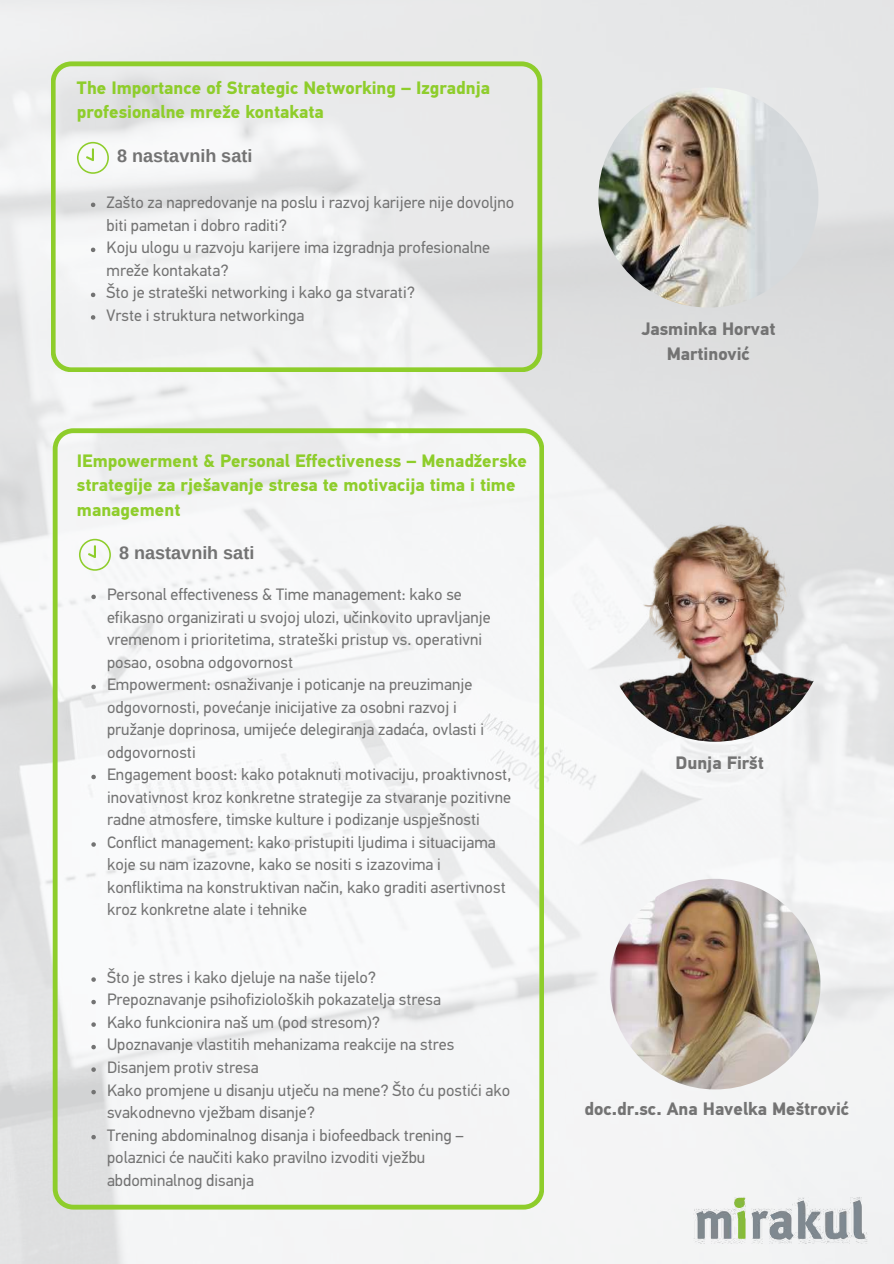
<style>
.page{position:relative;width:894px;height:1264px;background:#fff}
.page>*{position:absolute;margin:0;border:0;box-sizing:border-box;transform-origin:0 0}
.t1{font:700 18px/24.8px "PFDIN Text Pro";color:#8ecd2b}
.t2{font:700 18px/24.8px "PFDIN Text Pro";color:#737373;text-align:center}
.t3{font:700 18px "Arimo";color:#737373}
.t4{font:16.5px/22.5px "PFDIN Text Pro";color:#737373}
</style>
<div class="page">
<img style="left:0;top:0;width:893px;height:1263px">
<img style="left:682px;top:1191px;width:195px;height:54px">
<svg style="left:53px;top:428px;width:490px;height:781px;fill:#f5f6f7"></svg>
<img style="left:605px;top:521px;width:219px;height:220px;border-radius:50%">
<img style="left:609px;top:878px;width:211px;height:211px;border-radius:50%">
<svg style="left:79px;top:539px;width:31px;height:31px"></svg>
<svg style="left:91px;top:594px;width:5px;height:5px"></svg>
<svg style="left:91px;top:684px;width:5px;height:5px"></svg>
<svg style="left:91px;top:774px;width:5px;height:5px"></svg>
<svg style="left:91px;top:842px;width:5px;height:4px"></svg>
<svg style="left:91px;top:977px;width:5px;height:4px"></svg>
<svg style="left:91px;top:999px;width:5px;height:5px"></svg>
<svg style="left:91px;top:1022px;width:5px;height:4px"></svg>
<svg style="left:91px;top:1044px;width:5px;height:5px"></svg>
<svg style="left:91px;top:1067px;width:5px;height:4px"></svg>
<svg style="left:91px;top:1089px;width:5px;height:5px"></svg>
<svg style="left:91px;top:1134px;width:5px;height:5px"></svg>
<img style="left:598px;top:87px;width:220px;height:220px;border-radius:50%">
<svg style="left:51px;top:61px;width:491px;height:311px;fill:#eaebec"></svg>
<svg style="left:77px;top:142px;width:31px;height:31px"></svg>
<svg style="left:91px;top:203px;width:4px;height:4px"></svg>
<svg style="left:91px;top:248px;width:4px;height:4px"></svg>
<svg style="left:91px;top:293px;width:4px;height:4px"></svg>
<svg style="left:91px;top:315px;width:4px;height:5px"></svg>
<p class="t1" style="left:77px;top:77px;width:414px">The Importance of Strategic Networking – Izgradnja profesionalne mreže kontakata</p>
<p class="t3" style="left:117px;top:146px;width:136px">8 nastavnih sati</p>
<p class="t4" style="left:106px;top:193px;width:409px">Zašto za napredovanje na poslu i razvoj karijere nije dovoljno biti pametan i dobro raditi?<br>Koju ulogu u razvoju karijere ima izgradnja profesionalne mreže kontakata?<br>Što je strateški networking i kako ga stvarati?<br>Vrste i struktura networkinga</p>
<p class="t1" style="left:77px;top:449px;width:451px">IEmpowerment &amp; Personal Effectiveness – Menadžerske strategije za rješavanje stresa te motivacija tima i time management</p>
<p class="t3" style="left:119px;top:543px;width:136px">8 nastavnih sati</p>
<p class="t4" style="left:107px;top:585px;width:406px">Personal effectiveness &amp; Time management: kako se efikasno organizirati u svojoj ulozi, učinkovito upravljanje vremenom i prioritetima, strateški pristup vs. operativni posao, osobna odgovornost<br>Empowerment: osnaživanje i poticanje na preuzimanje odgovornosti, povećanje inicijative za osobni razvoj i pružanje doprinosa, umijeće delegiranja zadaća, ovlasti i odgovornosti<br>Engagement boost: kako potaknuti motivaciju, proaktivnost, inovativnost kroz konkretne strategije za stvaranje pozitivne radne atmosfere, timske kulture i podizanje uspješnosti Conflict management: kako pristupiti ljudima i situacijama koje su nam izazovne, kako se nositi s izazovima i konfliktima na konstruktivan način, kako graditi asertivnost kroz konkretne alate i tehnike</p>
<p class="t4" style="left:107px;top:967px;width:404px">Što je stres i kako djeluje na naše tijelo?<br>Prepoznavanje psihofizioloških pokazatelja stresa<br>Kako funkcionira naš um (pod stresom)?<br>Upoznavanje vlastitih mehanizama reakcije na stres Disanjem protiv stresa<br>Kako promjene u disanju utječu na mene? Što ću postići ako svakodnevno vježbam disanje?<br>Trening abdominalnog disanja i biofeedback trening – polaznici će naučiti kako pravilno izvoditi vježbu abdominalnog disanja</p>
<p class="t2" style="left:641px;top:318px;width:135px">Jasminka Horvat<br>Martinović</p>
<p class="t2" style="left:675px;top:752px;width:89px">Dunja Firšt</p>
<p class="t2" style="left:584px;top:1098px;width:266px">doc.dr.sc. Ana Havelka Meštrović</p>
</div>
